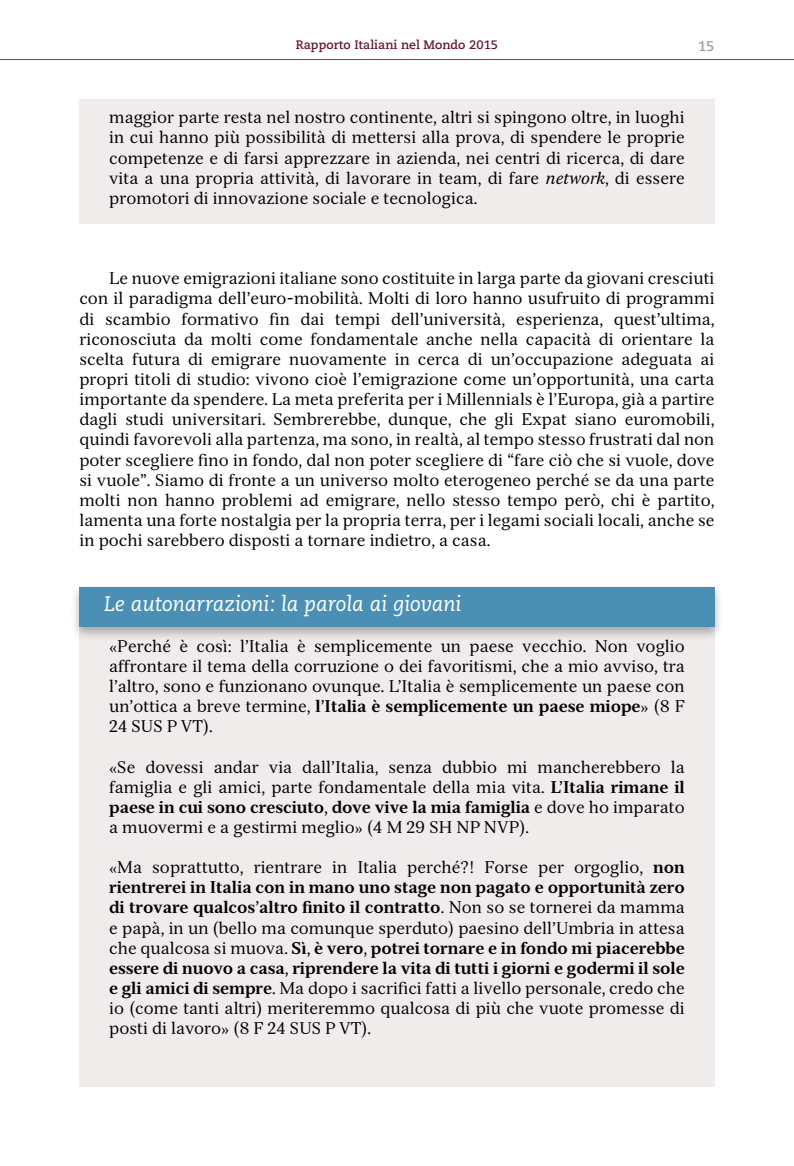
<style>
.page{position:relative;width:794px;height:1166px;background:#fff}
.page>*{position:absolute;margin:0;border:0;box-sizing:border-box;transform-origin:0 0}
.t1{font:italic 21px "Caecilia LT Std";color:#fff}
.t2{font:16.62px/20.1px "Serif 12 Beta";color:#000;text-align:justify}
.t3{font:700 14px "Caecilia LT Std";color:#9d9d9c}
.t4{font:700 12.25px "Caecilia LT Std";color:#661736}
.s1{font-style:italic}
.s2{font-weight:700}
</style>
<div class="page">
<hr style="left:0;top:59px;width:794px;height:1px;background:#000">
<div style="left:79px;top:587px;width:635px;height:499px;background:#efeceb"></div>
<div style="left:70px;top:583px;width:654px;height:59px;background:#000;opacity:.3"></div>
<div style="left:79px;top:587px;width:635px;height:40px;background:#4b90b4"></div>
<div style="left:79px;top:99px;width:635px;height:124px;background:#efeceb"></div>
<p class="t4" style="left:296px;top:38px;width:204px">Rapporto Italiani nel Mondo 2015</p>
<p class="t3" style="left:698px;top:37px;width:18px">15</p>
<p class="t2" style="left:109px;top:107px;width:577px">maggior parte resta nel nostro continente, altri si spingono oltre, in luoghi in cui hanno più possibilità di mettersi alla prova, di spendere le proprie competenze e di farsi apprezzare in azienda, nei centri di ricerca, di dare vita a una propria attività, di lavorare in team, di fare <span class="s1">network</span>, di essere promotori di innovazione sociale e tecnologica.</p>
<p class="t2" style="left:79px;top:268px;width:637px;text-indent:30px">Le nuove emigrazioni italiane sono costituite in larga parte da giovani cresciuti con il paradigma dell’euro-mobilità. Molti di loro hanno usufruito di programmi di scambio formativo fin dai tempi dell’università, esperienza, quest’ultima, riconosciuta da molti come fondamentale anche nella capacità di orientare la scelta futura di emigrare nuovamente in cerca di un’occupazione adeguata ai propri titoli di studio: vivono cioè l’emigrazione come un’opportunità, una carta importante da spendere. La meta preferita per i Millennials è l’Europa, già a partire dagli studi universitari. Sembrerebbe, dunque, che gli Expat siano euromobili, quindi favorevoli alla partenza, ma sono, in realtà, al tempo stesso frustrati dal non poter scegliere fino in fondo, dal non poter scegliere di “fare ciò che si vuole, dove si vuole”. Siamo di fronte a un universo molto eterogeneo perché se da una parte molti non hanno problemi ad emigrare, nello stesso tempo però, chi è partito, lamenta una forte nostalgia per la propria terra, per i legami sociali locali, anche se in pochi sarebbero disposti a tornare indietro, a casa.</p>
<p class="t1" style="left:104px;top:592px;width:359px">Le autonarrazioni: la parola ai giovani</p>
<p class="t2" style="left:109px;top:636px;width:577px">«Perché è così: l’Italia è semplicemente un paese vecchio. Non voglio affrontare il tema della corruzione o dei favoritismi, che a mio avviso, tra l’altro, sono e funzionano ovunque. L’Italia è semplicemente un paese con un’ottica a breve termine, <span class="s2">l’Italia è semplicemente un paese miope</span>» (8 F 24 SUS P VT).</p>
<p class="t2" style="left:109px;top:757px;width:577px">«Se dovessi andar via dall’Italia, senza dubbio mi mancherebbero la famiglia e gli amici, parte fondamentale della mia vita. <span class="s2">L’Italia rimane il paese in cui sono cresciuto, dove vive la mia famiglia</span> e dove ho imparato a muovermi e a gestirmi meglio» (4 M 29 SH NP NVP).</p>
<p class="t2" style="left:109px;top:857px;width:577px">«Ma soprattutto, rientrare in Italia perché?! Forse per orgoglio, <span class="s2">non rientrerei in Italia con in mano uno stage non pagato e opportunità zero di trovare qualcos’altro finito il contratto</span>. Non so se tornerei da mamma e papà, in un (bello ma comunque sperduto) paesino dell’Umbria in attesa che qualcosa si muova. <span class="s2">Sì, è vero, potrei tornare e in fondo mi piacerebbe essere di nuovo a casa, riprendere la vita di tutti i giorni e godermi il sole e gli amici di sempre</span>. Ma dopo i sacrifici fatti a livello personale, credo che io (come tanti altri) meriteremmo qualcosa di più che vuote promesse di posti di lavoro» (8 F 24 SUS P VT).</p>
</div>
